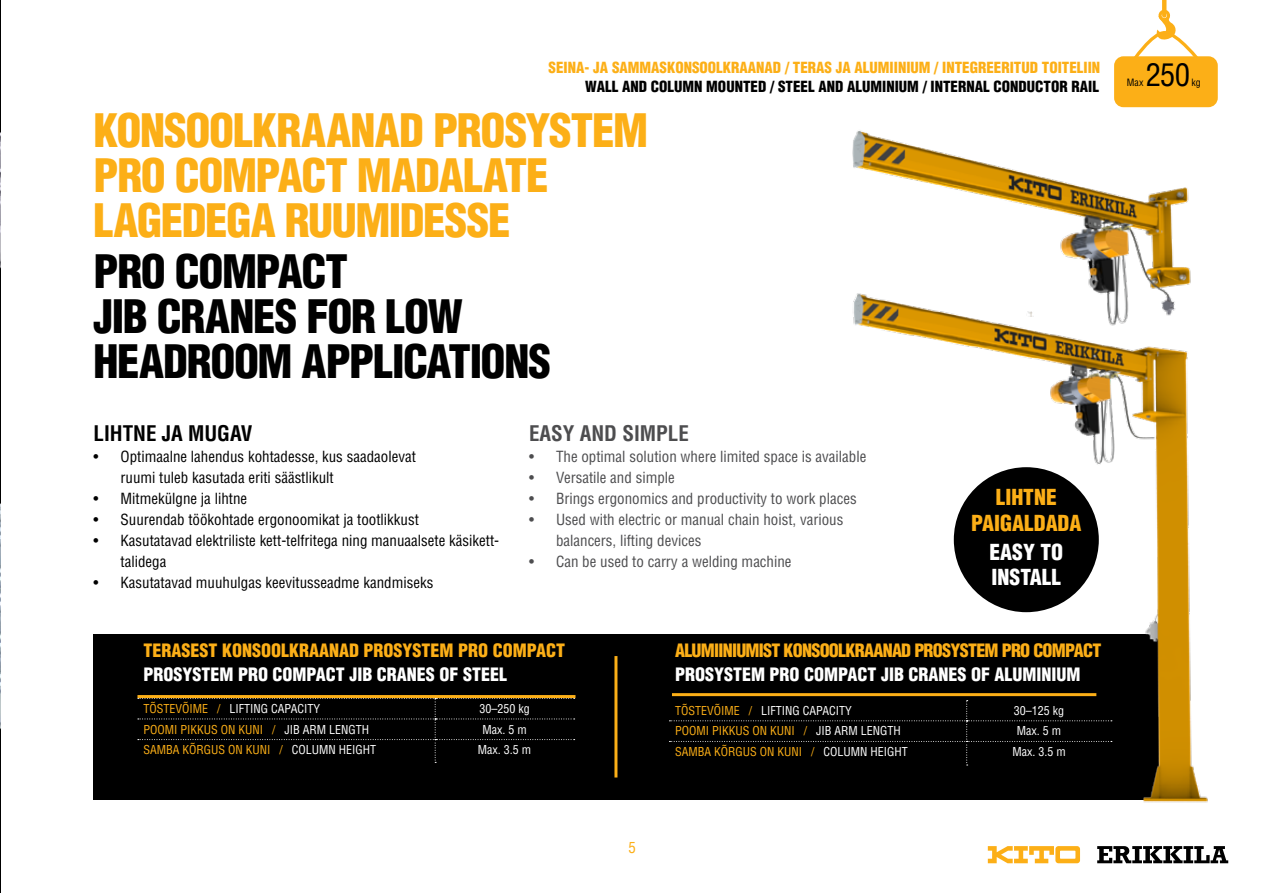
<style>
.page{position:relative;width:1263px;height:893px;background:#fff}
.page>*{position:absolute;margin:0;border:0;box-sizing:border-box;transform-origin:0 0}
.t1{font:900 condensed 45px/45px "Helvetica LT Std";letter-spacing:-.03em;color:#fcaf17}
.t2{font:900 condensed 45px/45px "Helvetica LT Pro";letter-spacing:-.03em;color:#000}
.t3{font:condensed 30.6px "Helvetica LT Std";color:#000}
.t4{font:900 condensed 21.6px/25.8px "Helvetica LT Std";color:#fcaf17;text-align:center}
.t5{font:900 condensed 21.6px/25.8px "Helvetica LT Std";color:#fff}
.t6{font:700 condensed 21px "Helvetica LT Pro";color:#000}
.t7{font:700 condensed 21px "Helvetica LT Pro";color:#4d4d4f}
.t8{font:900 condensed 18px "Helvetica LT Std";color:#fff}
.t9{font:900 condensed 18px "Helvetica LT Std";letter-spacing:-.04em;color:#fcaf17}
.t10{font:900 condensed 18px "Helvetica LT Std";color:#fcaf17}
.t11{font:condensed 15px/21px "Helvetica LT Std";color:#000}
.t12{font:condensed 15px/21px "Helvetica LT Std";color:#4d4d4f}
.t13{font:900 condensed 15px "Helvetica LT Std";color:#fcaf17}
.t14{font:900 condensed 15px "Helvetica LT Std";color:#000}
.t15{font:condensed 15px "Helvetica LT Std";color:#fcaf17}
.t16{font:condensed 12px "Helvetica LT Std";color:#fcaf17}
.t17{font:condensed 12px "Helvetica LT Std";color:#fff}
.t18{font:condensed 9.9px "Helvetica LT Std";color:#000}
.s1{color:#fcaf17}
.s2{color:#fff}
</style>
<div class="page">
<div style="left:94px;top:634px;width:1065px;height:165px;background:#000"></div>
<hr style="left:0;top:0;width:1px;height:893px;background:#000">
<img style="left:0;top:503px;width:1px;height:226px">
<img style="left:0;top:132px;width:1px;height:137px">
<img style="left:792px;top:400px;width:416px;height:453px">
<img style="left:852px;top:0;width:366px;height:400px">
<svg style="left:669px;top:700px;width:443px;height:66px"></svg>
<svg style="left:138px;top:698px;width:437px;height:65px"></svg>
<hr style="left:614px;top:656px;width:3px;height:121px;background:#fcaf17">
<hr style="left:672px;top:693px;width:424px;height:3px;background:#fcaf17">
<hr style="left:137px;top:695px;width:438px;height:3px;background:#fcaf17">
<svg style="left:988px;top:846px;width:92px;height:17px"></svg>
<svg style="left:1097px;top:846px;width:131px;height:17px"></svg>
<p class="t13" style="left:549px;top:58px;width:553px">SEINA- JA SAMMASKONSOOLKRAANAD / TERAS JA ALUMIINIUM / INTEGREERITUD TOITELIIN</p>
<p class="t14" style="left:585px;top:77px;width:515px">WALL AND COLUMN MOUNTED / STEEL AND ALUMINIUM / INTERNAL CONDUCTOR RAIL</p>
<h1 class="t1" style="left:94px;top:108px;width:556px">KONSOOLKRAANAD PROSYSTEM<br>PRO COMPACT MADALATE<br>LAGEDEGA RUUMIDESSE</h1>
<h1 class="t2" style="left:94px;top:249px;width:459px">PRO COMPACT<br>JIB CRANES FOR LOW<br>HEADROOM APPLICATIONS</h1>
<h3 class="t6" style="left:94px;top:419px;width:161px">LIHTNE JA MUGAV</h3>
<p class="t11" style="left:121px;top:446px;width:297px;text-indent:-27px">• Optimaalne lahendus kohtadesse, kus saadaolevat ruumi tuleb kasutada eriti säästlikult</p>
<p class="t11" style="left:94px;top:488px;width:155px">• Mitmekülgne ja lihtne</p>
<p class="t11" style="left:94px;top:509px;width:327px">• Suurendab töökohtade ergonoomikat ja tootlikkust</p>
<p class="t11" style="left:121px;top:530px;width:380px;text-indent:-27px">• Kasutatavad elektriliste kett-telfritega ning manuaalsete käsikett&shy;talidega</p>
<p class="t11" style="left:94px;top:572px;width:341px">• Kasutatavad muuhulgas keevitusseadme kandmiseks</p>
<h3 class="t7" style="left:529px;top:419px;width:161px">EASY AND SIMPLE</h3>
<p class="t12" style="left:529px;top:446px;width:339px">• The optimal solution where limited space is available</p>
<p class="t12" style="left:529px;top:467px;width:147px">• Versatile and simple</p>
<p class="t12" style="left:529px;top:488px;width:329px">• Brings ergonomics and productivity to work places</p>
<p class="t12" style="left:556px;top:509px;width:289px;text-indent:-27px">• Used with electric or manual chain hoist, various balancers, lifting devices</p>
<p class="t12" style="left:529px;top:551px;width:264px">• Can be used to carry a welding machine</p>
<h3 class="t4" style="left:971px;top:484px;width:112px">LIHTNE<br>PAIGALDADA</h3>
<h3 class="t5" style="left:989px;top:539px;width:75px">EASY TO<br>INSTALL</h3>
<p class="t10" style="left:143px;top:639px;width:423px">TERASEST KONSOOLKRAANAD PROSYSTEM PRO COMPACT</p>
<p class="t8" style="left:143px;top:663px;width:365px">PROSYSTEM PRO COMPACT JIB CRANES OF STEEL</p>
<p class="t17" style="left:143px;top:701px;width:178px"><span class="s1">TÕSTEVÕIME /</span> LIFTING CAPACITY</p>
<p class="t17" style="left:479px;top:701px;width:52px">30–250 kg</p>
<p class="t16" style="left:143px;top:722px;width:227px">POOMI PIKKUS ON KUNI / <span class="s2">JIB ARM LENGTH</span></p>
<p class="t17" style="left:482px;top:722px;width:46px">Max. 5 m</p>
<p class="t16" style="left:143px;top:742px;width:234px">SAMBA KÕRGUS ON KUNI / <span class="s2">COLUMN HEIGHT</span></p>
<p class="t17" style="left:478px;top:742px;width:55px">Max. 3.5 m</p>
<p class="t9" style="left:675px;top:639px;width:428px">ALUMIINIUMIST KONSOOLKRAANAD PROSYSTEM PRO COMPACT</p>
<p class="t8" style="left:675px;top:663px;width:407px">PROSYSTEM PRO COMPACT JIB CRANES OF ALUMINIUM</p>
<p class="t17" style="left:675px;top:703px;width:178px"><span class="s1">TÕSTEVÕIME /</span> LIFTING CAPACITY</p>
<p class="t17" style="left:1014px;top:703px;width:52px">30–125 kg</p>
<p class="t16" style="left:675px;top:724px;width:227px">POOMI PIKKUS ON KUNI / <span class="s2">JIB ARM LENGTH</span></p>
<p class="t17" style="left:1017px;top:724px;width:46px">Max. 5 m</p>
<p class="t16" style="left:675px;top:744px;width:234px">SAMBA KÕRGUS ON KUNI / <span class="s2">COLUMN HEIGHT</span></p>
<p class="t17" style="left:1012px;top:744px;width:55px">Max. 3.5 m</p>
<h2 class="t3" style="left:1146px;top:55px;width:46px">250</h2>
<p class="t18" style="left:1127px;top:76px;width:18px">Max</p>
<p class="t18" style="left:1191px;top:76px;width:11px">kg</p>
<p class="t15" style="left:628px;top:838px;width:9px">5</p>
</div>
